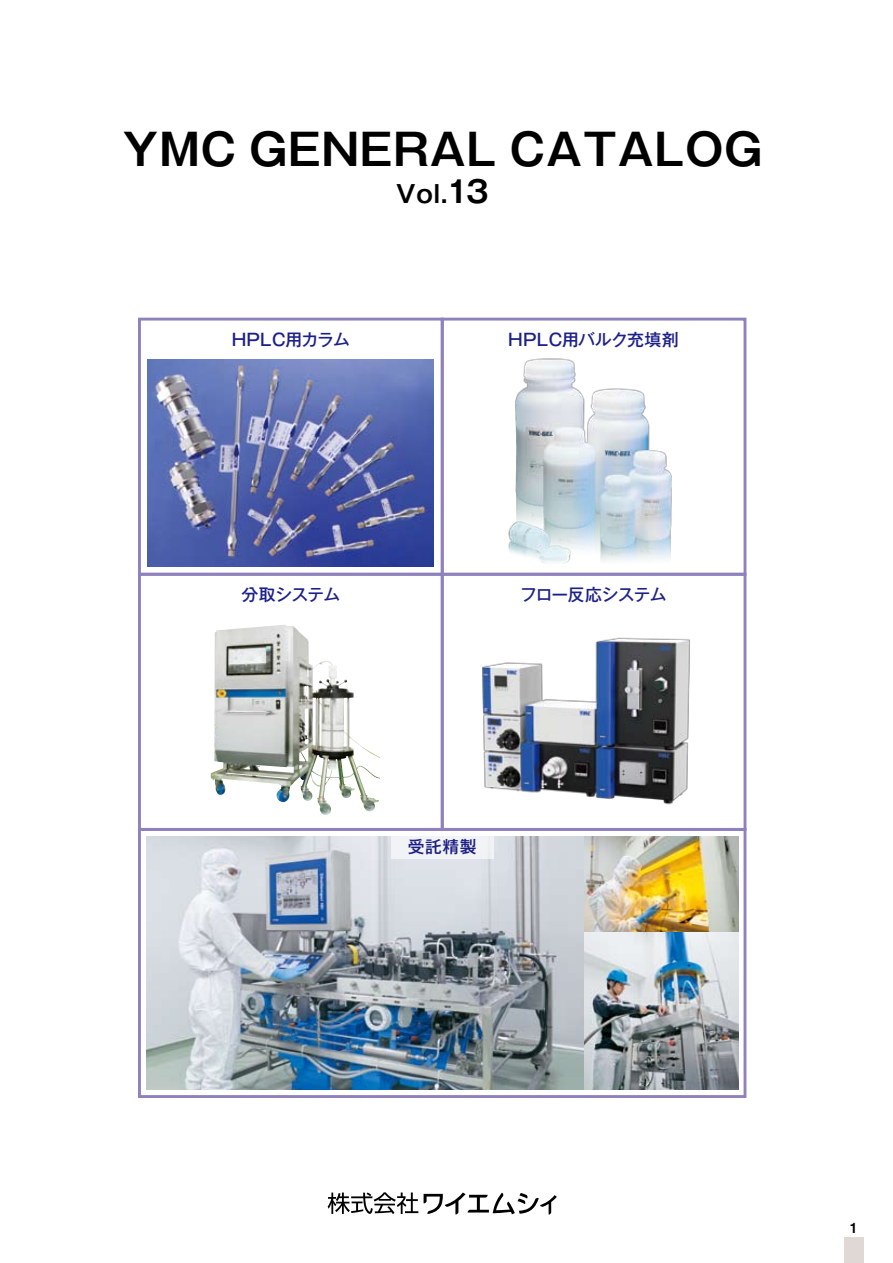
<style>
.page{position:relative;width:893px;height:1263px;background:#fff}
.page>*{position:absolute;margin:0;border:0;box-sizing:border-box;transform-origin:0 0}
.t1{font:700 43.5px "Gothic MB101 Pro De";letter-spacing:.02em;color:#000}
.t2{font:700 24px "Gothic MB101 Pro De";color:#000}
.t3{font:500 16.8px "Gothic MB101 Pro";letter-spacing:-.03em;color:#1d2088}
.t4{font:500 16.8px "Gothic MB101 Pro";letter-spacing:-.005em;color:#1d2088}
.t5{font:700 condensed 13.5px "Helvetica";color:#000}
.s1{font-size:30px}
</style>
<div class="page">
<div style="left:844px;top:1237px;width:19px;height:26px;background:#dfd8d4"></div>
<img style="left:146px;top:837px;width:593px;height:252px">
<div style="left:441px;top:318px;width:305px;height:258px;border:3px solid #8e81bc"></div>
<div style="left:441px;top:573px;width:305px;height:258px;border:3px solid #8e81bc"></div>
<div style="left:138px;top:828px;width:608px;height:270px;border:3px solid #8e81bc"></div>
<div style="left:138px;top:318px;width:306px;height:258px;border:3px solid #8e81bc"></div>
<div style="left:138px;top:573px;width:306px;height:258px;border:3px solid #8e81bc"></div>
<img style="left:148px;top:359px;width:286px;height:208px">
<img style="left:508px;top:358px;width:164px;height:205px">
<img style="left:211px;top:625px;width:109px;height:181px">
<svg style="left:328px;top:1192px;width:90px;height:22px"></svg>
<svg style="left:424px;top:1192px;width:133px;height:22px"></svg>
<img style="left:482px;top:637px;width:208px;height:168px">
<svg style="left:306px;top:836px;width:272px;height:22px"></svg>
<h1 class="t1" style="left:123px;top:113px;width:641px">YMC GENERAL CATALOG</h1>
<h2 class="t2" style="left:396px;top:174px;width:94px">Vol.<span class="s1">13</span></h2>
<p class="t3" style="left:232px;top:326px;width:120px">HPLC用カラム</p>
<p class="t4" style="left:508px;top:326px;width:172px">HPLC用バルク充填剤</p>
<p class="t3" style="left:242px;top:581px;width:100px">分取システム</p>
<p class="t3" style="left:520px;top:581px;width:148px">フロー反応システム</p>
<p class="t3" style="left:408px;top:832px;width:70px">受託精製</p>
<p class="t5" style="left:850px;top:1220px;width:8px">1</p>
</div>
